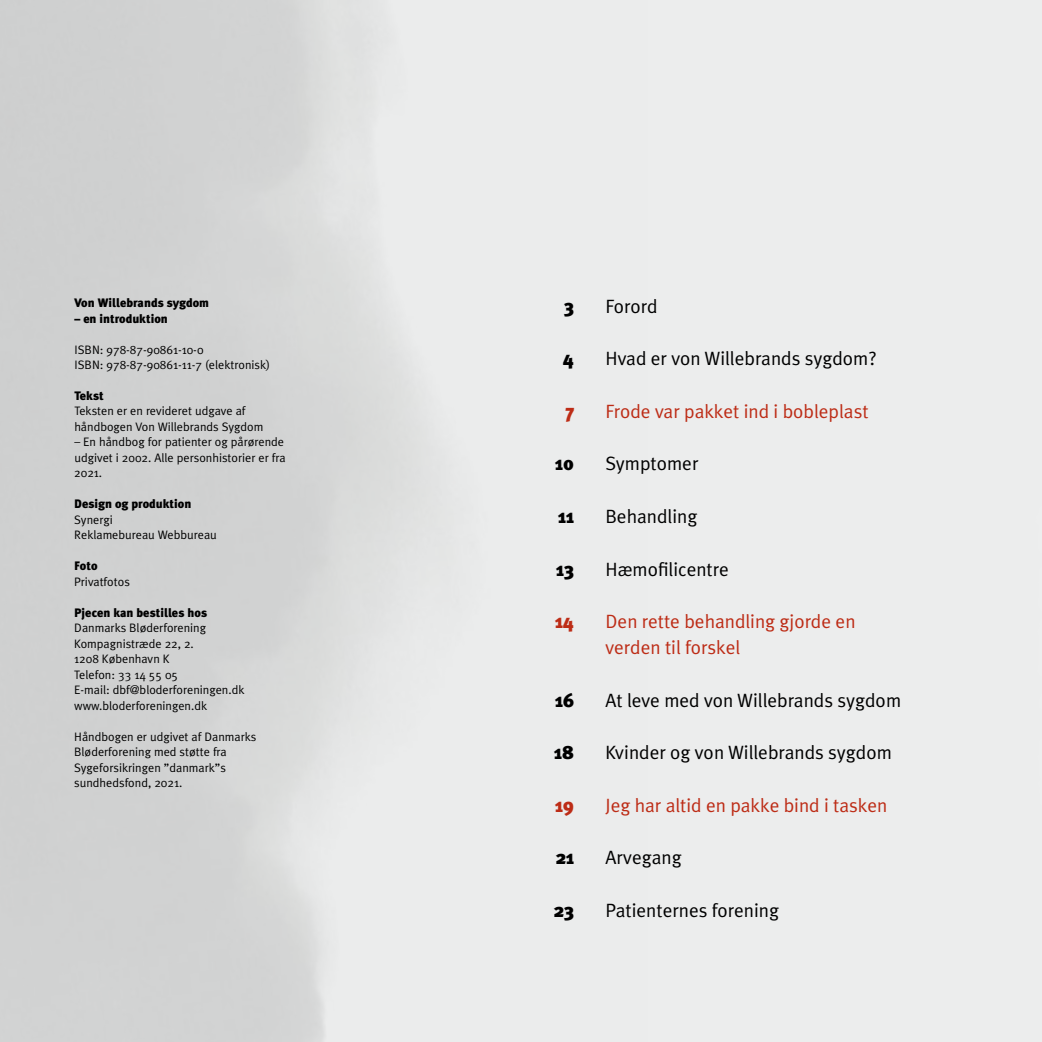
<style>
.page{position:relative;width:1042px;height:1042px;background:#fff}
.page>*{position:absolute;margin:0;border:0;box-sizing:border-box;transform-origin:0 0}
.t1{font:19.25px "Meta Plus Normal";color:#000}
.t2{font:19.25px/26.2px "Meta Plus Normal";color:#bd2c16}
.t3{font:900 19.25px "Meta Plus";color:#000}
.t4{font:900 19.25px "Meta Plus";color:#bd2c16}
.t5{font:12.25px/15.4px "Meta Plus Normal";color:#000}
.t6{font:900 12.25px "Meta Plus";color:#000}
</style>
<div class="page">
<div style="left:0;top:0;width:1042px;height:1042px;background:linear-gradient(to right,#d1d2d2,#f5f6f6)"></div>
<p class="t6" style="left:74px;top:296px;width:136px">Von Willebrands sygdom</p>
<p class="t6" style="left:74px;top:311px;width:95px">– en introduktion</p>
<p class="t5" style="left:74px;top:341px;width:197px">ISBN: 978-87-90861-10-0<br>ISBN: 978-87-90861-11-7 (elektronisk)</p>
<p class="t6" style="left:74px;top:388px;width:31px">Tekst</p>
<p class="t5" style="left:74px;top:403px;width:191px">Teksten er en revideret udgave af håndbogen Von Willebrands Sygdom</p>
<p class="t5" style="left:74px;top:434px;width:213px">– En håndbog for patienter og pårørende udgivet i 2002. Alle personhistorier er fra<br>2021.</p>
<p class="t6" style="left:74px;top:497px;width:119px">Design og produktion</p>
<p class="t5" style="left:74px;top:512px;width:144px">Synergi<br>Reklamebureau Webbureau</p>
<p class="t6" style="left:74px;top:559px;width:25px">Foto</p>
<p class="t5" style="left:74px;top:574px;width:57px">Privatfotos</p>
<p class="t6" style="left:74px;top:605px;width:134px">Pjecen kan bestilles hos</p>
<p class="t5" style="left:74px;top:620px;width:172px">Danmarks Bløderforening<br>Kompagnistræde 22, 2.<br>1208 København K<br>Telefon: 33 14 55 05<br>E-mail: dbf@bloderforeningen.dk www.bloderforeningen.dk</p>
<p class="t5" style="left:74px;top:728px;width:184px">Håndbogen er udgivet af Danmarks<br>Bløderforening med støtte fra<br>Sygeforsikringen ”danmark”s sundhedsfond, 2021.</p>
<h1 class="t3" style="left:564px;top:295px;width:11px">3</h1>
<h1 class="t1" style="left:605px;top:295px;width:54px">Forord</h1>
<h1 class="t3" style="left:563px;top:347px;width:12px">4</h1>
<h1 class="t1" style="left:605px;top:348px;width:273px">Hvad er von Willebrands sygdom?</h1>
<h1 class="t4" style="left:566px;top:400px;width:10px">7</h1>
<h1 class="t2" style="left:605px;top:398px;width:265px">Frode var pakket ind i bobleplast</h1>
<h1 class="t3" style="left:555px;top:452px;width:20px">10</h1>
<h1 class="t1" style="left:605px;top:453px;width:95px">Symptomer</h1>
<h1 class="t3" style="left:558px;top:505px;width:17px">11</h1>
<h1 class="t1" style="left:605px;top:505px;width:93px">Behandling</h1>
<h1 class="t3" style="left:556px;top:557px;width:19px">13</h1>
<h1 class="t1" style="left:605px;top:558px;width:125px">Hæmofilicentre</h1>
<h1 class="t4" style="left:555px;top:610px;width:20px">14</h1>
<h1 class="t2" style="left:605px;top:608px;width:252px">Den rette behandling gjorde en verden til forskel</h1>
<h1 class="t3" style="left:555px;top:689px;width:20px">16</h1>
<h1 class="t1" style="left:605px;top:689px;width:297px">At leve med von Willebrands sygdom</h1>
<h1 class="t3" style="left:554px;top:741px;width:21px">18</h1>
<h1 class="t1" style="left:605px;top:741px;width:288px">Kvinder og von Willebrands sygdom</h1>
<h1 class="t4" style="left:555px;top:794px;width:20px">19</h1>
<h1 class="t2" style="left:605px;top:792px;width:283px">Jeg har altid en pakke bind i tasken</h1>
<h1 class="t3" style="left:556px;top:846px;width:20px">21</h1>
<h1 class="t1" style="left:605px;top:846px;width:78px">Arvegang</h1>
<h1 class="t3" style="left:554px;top:899px;width:22px">23</h1>
<h1 class="t1" style="left:605px;top:899px;width:175px">Patienternes forening</h1>
</div>
